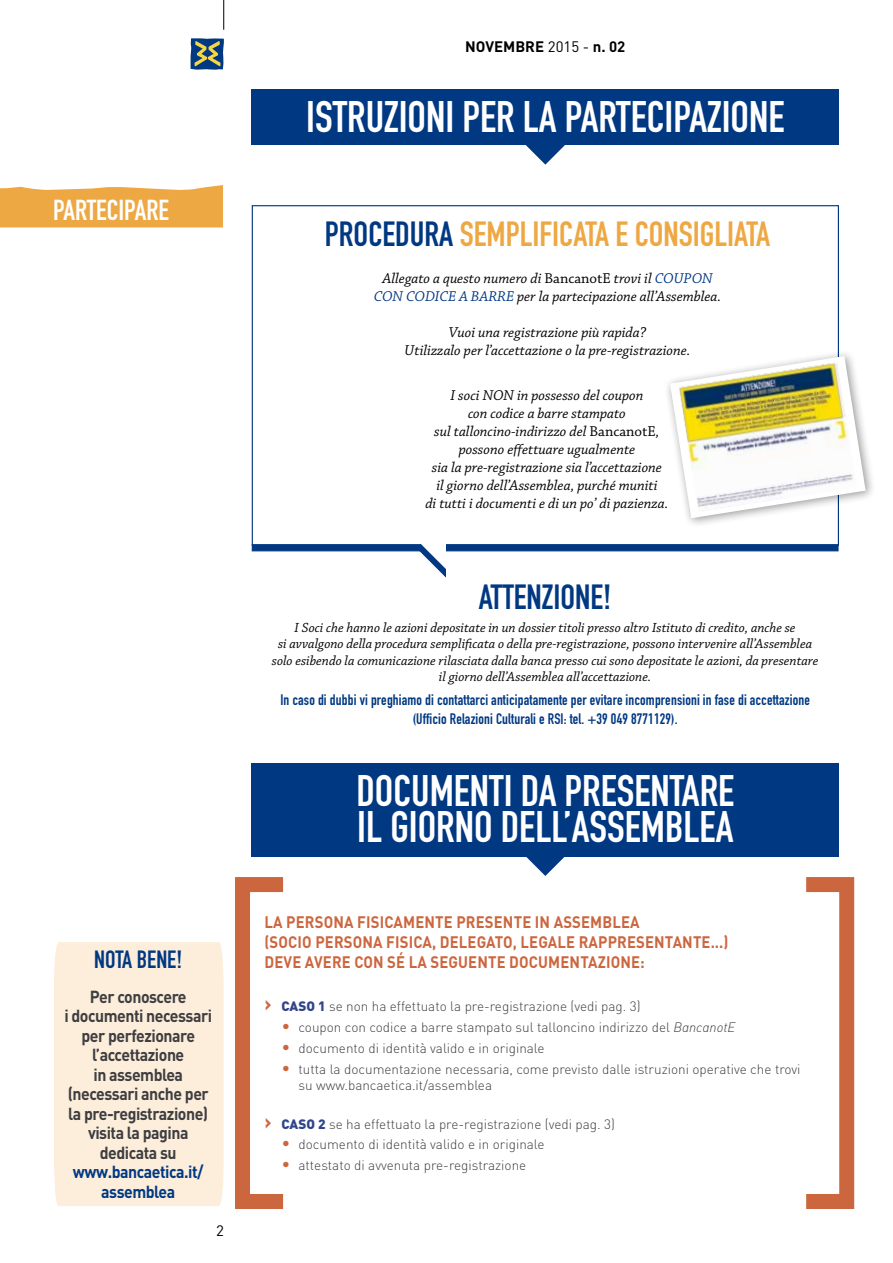
<style>
.page{position:relative;width:893px;height:1263px;background:#fff}
.page>*{position:absolute;margin:0;border:0;box-sizing:border-box;transform-origin:0 0}
.t1{font:43.5px/36px "DIN Engschrift Std";color:#fff}
.t2{font:34.5px "DIN Engschrift Std";color:#eea843}
.t3{font:34.5px "DIN Engschrift Std";color:#003882}
.t4{font:28.5px "DIN Engschrift Std";color:#fff}
.t5{font:24.6px "DIN Engschrift Std";color:#003882}
.t6{font:700 17.25px/19.5px "DIN Pro";letter-spacing:-.03em;color:#3e3d40;text-align:center;scale:.92 1}
.t7{font:700 17.25px/19.5px "DIN Pro";letter-spacing:-.03em;color:#003882;text-align:center;scale:.92 1}
.t8{font:700 16.5px/19.8px "DIN Pro";letter-spacing:.01em;color:#cc663f;scale:.9 1}
.t9{font:italic 15px/18px "Chaparral Pro";color:#000;text-align:center}
.t10{font:15px/19.2px "DIN Engschrift Std";letter-spacing:.01em;color:#003882;text-align:center}
.t11{font:700 15px "DIN Pro";color:#000}
.t12{font:15px "DIN Pro";color:#000}
.t13{font:italic 13.95px/16.5px "Chaparral Pro";color:#000;text-align:center}
.t14{font:300 13.5px/16.5px "DIN Pro";color:#3e3d40}
.s1{font-weight:400}
.s2{color:#003882}
.s3{font-style:normal}
.s4{font-weight:700;font-size:21px;color:#cc663f}
.s5{font-weight:900;color:#31448a}
.s6{font-size:16.5px;color:#cc663f}
.s7{font-family:"DIN Light Italic Alt";font-weight:400}
</style>
<div class="page">
<hr style="left:223px;top:0;width:1px;height:30px;background:#000">
<svg style="left:191px;top:38px;width:33px;height:32px"></svg>
<svg style="left:0;top:185px;width:223px;height:42px;background:#efae51"></svg>
<div style="left:252px;top:762px;width:587px;height:94px;background:#003882"></div>
<svg style="left:525px;top:856px;width:41px;height:20px"></svg>
<div style="left:252px;top:89px;width:587px;height:56px;background:#003882"></div>
<svg style="left:526px;top:145px;width:39px;height:20px"></svg>
<div style="left:235px;top:877px;width:56px;height:332px;border:15px solid #cc663f"></div>
<div style="left:799px;top:877px;width:55px;height:332px;border:15px solid #cc663f"></div>
<div style="left:252px;top:205px;width:587px;height:341px;background:#fff;border:1px solid #003882"></div>
<div style="left:252px;top:544px;width:586px;height:7px;background:#003882;border:1px solid #003882"></div>
<svg style="left:416px;top:544px;width:31px;height:34px"></svg>
<div style="left:664px;top:350px;width:212px;height:179px;background:#000;opacity:.4"></div>
<svg style="left:670px;top:356px;width:196px;height:162px"></svg>
<img style="left:679px;top:362px;width:178px;height:150px">
<div style="left:54px;top:942px;width:170px;height:264px;background:#fceedb"></div>
<h3 class="t4" style="left:53px;top:194px;width:118px">PARTECIPARE</h3>
<h3 class="t5" style="left:94px;top:945px;width:89px">NOTA BENE!</h3>
<p class="t6" style="left:64px;top:986px;width:162px">Per conoscere<br>i documenti necessari per perfezionare l’accettazione<br>in assemblea (necessari anche per la pre-registrazione) visita la pagina dedicata su</p>
<p class="t7" style="left:73px;top:1161px;width:143px">www.bancaetica.it/ assemblea</p>
<p class="t12" style="left:216px;top:1220px;width:9px">2</p>
<p class="t11" style="left:465px;top:37px;width:162px">NOVEMBRE <span class="s1">2015 -</span> n. 02</p>
<h1 class="t1" style="left:306px;top:99px;width:480px">ISTRUZIONI PER LA PARTECIPAZIONE</h1>
<h2 class="t3" style="left:325px;top:213px;width:29px">Proced</h2>
<h2 class="t2" style="left:410px;top:213px;width:329px"><span class="s2">ura</span> SEMPLIFICATA E consigliata</h2>
<p class="t9" style="left:374px;top:270px;width:349px">Allegato a questo numero di <span class="s3">BancanotE</span> trovi il <span class="s2">COUPON<br>CON CODICE A BARRE</span> per la partecipazione all’Assemblea.</p>
<p class="t9" style="left:405px;top:324px;width:287px">Vuoi una registrazione più rapida?<br>Utilizzalo per l’accettazione o la pre-registrazione.</p>
<p class="t9" style="left:425px;top:387px;width:245px">I soci NON in possesso del coupon<br>con codice a barre stampato<br>sul talloncino-indirizzo del <span class="s3">BancanotE</span>, possono effettuare ugualmente<br>sia la pre-registrazione sia l’accettazione<br>il giorno dell’Assemblea, purché muniti<br>di tutti i documenti e di un po’ di pazienza.</p>
<h2 class="t3" style="left:479px;top:576px;width:134px">ATTENZIONE!</h2>
<p class="t13" style="left:272px;top:619px;width:548px">I Soci che hanno le azioni depositate in un dossier titoli presso altro Istituto di credito, anche se<br>si avvalgono della procedura semplificata o della pre-registrazione, possono intervenire all’Assemblea solo esibendo la comunicazione rilasciata dalla banca presso cui sono depositate le azioni, da presentare il giorno dell’Assemblea all’accettazione.</p>
<p class="t10" style="left:280px;top:690px;width:531px">In caso di dubbi vi preghiamo di contattarci anticipatamente per evitare incomprensioni in fase di accettazione (Ufficio Relazioni Culturali e RSI: tel. +39 049 8771129).</p>
<h1 class="t1" style="left:356px;top:773px;width:379px">Documenti da presentare<br>IL GIORNO DELL’ASSEMBLEA</h1>
<p class="t8" style="left:264px;top:912px;width:517px">La persona fisicamente presente in assemblea<br>(socio persona fisica, delegato, legale rappresentante...) deve avere con sé la seguente documentazione:</p>
<p class="t14" style="left:264px;top:998px;width:378px"><span class="s4">›</span> <span class="s5">CASO 1</span> se non ha effettuato la pre-registrazione (vedi pag. 3)</p>
<p class="t14" style="left:281px;top:1018px;width:455px"><span class="s6">•</span> coupon con codice a barre stampato sul talloncino indirizzo del <span class="s7">BancanotE</span></p>
<p class="t14" style="left:281px;top:1039px;width:265px"><span class="s6">•</span> documento di identità valido e in originale</p>
<p class="t14" style="left:298px;top:1060px;width:504px;text-indent:-17px"><span class="s6">•</span> tutta la documentazione necessaria, come previsto dalle istruzioni operative che trovi su www.bancaetica.it/assemblea</p>
<p class="t14" style="left:264px;top:1115px;width:352px"><span class="s4">›</span> <span class="s5">CASO 2</span> se ha effettuato la pre-registrazione (vedi pag. 3)</p>
<p class="t14" style="left:281px;top:1136px;width:265px"><span class="s6">•</span> documento di identità valido e in originale</p>
<p class="t14" style="left:281px;top:1156px;width:246px"><span class="s6">•</span> attestato di avvenuta pre-registrazione</p>
</div>
